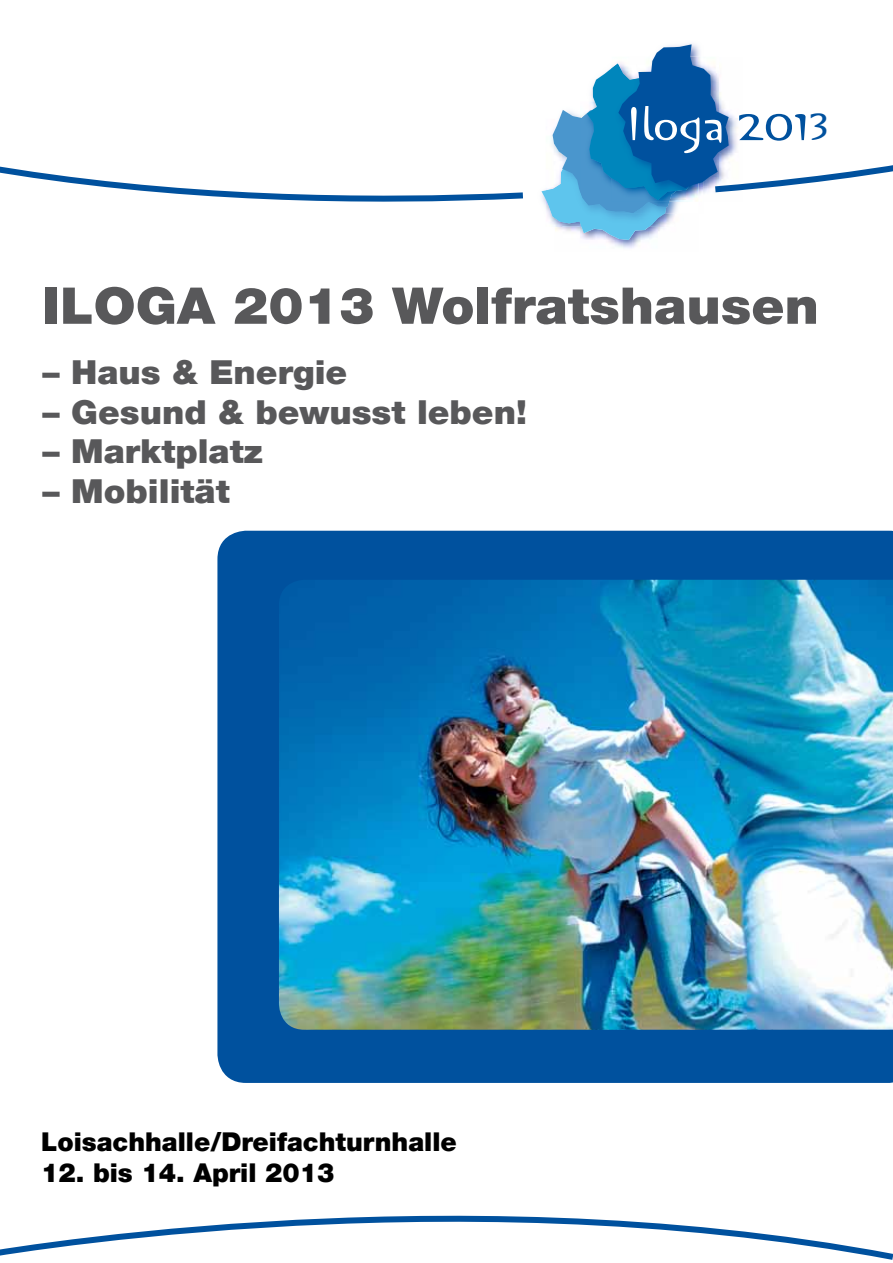
<style>
.page{position:relative;width:893px;height:1263px;background:#fff}
.page>*{position:absolute;margin:0;border:0;box-sizing:border-box;transform-origin:0 0}
.t1{font:900 50.7px "Helvetica Neue LT";color:#58585a;scale:1.05 1}
.t2{font:37.2px "Orange Let Plain";color:#00519e}
.t3{font:900 33px "Helvetica Neue LT";color:#58585a;scale:1.05 1}
.t4{font:900 25.95px "Helvetica Neue LT";color:#000}
</style>
<div class="page">
<img style="left:608px;top:240px;width:33px;height:8px">
<svg style="left:0;top:1215px;width:893px;height:45px"></svg>
<svg style="left:541px;top:44px;width:352px;height:196px"></svg>
<svg style="left:0;top:166px;width:523px;height:36px"></svg>
<div style="left:217px;top:531px;width:676px;height:552px;background:#00519e"></div>
<img style="left:279px;top:580px;width:614px;height:450px">
<p class="t2" style="left:810px;top:100px;width:21px">3</p>
<h1 class="t1" style="left:43px;top:275px;width:741px">ILOGA 2013 Wolfratshausen</h1>
<p class="t3" style="left:43px;top:353px;width:292px">– Haus &amp; Energie</p>
<p class="t3" style="left:43px;top:392px;width:463px">– Gesund &amp; bewusst leben!</p>
<p class="t3" style="left:43px;top:432px;width:211px">– Marktplatz</p>
<p class="t3" style="left:43px;top:472px;width:180px">– Mobilität</p>
<p class="t4" style="left:41px;top:1126px;width:417px">Loisachhalle/Dreifachturnhalle</p>
<p class="t4" style="left:41px;top:1157px;width:295px">12. bis 14. April 2013</p>
</div>
